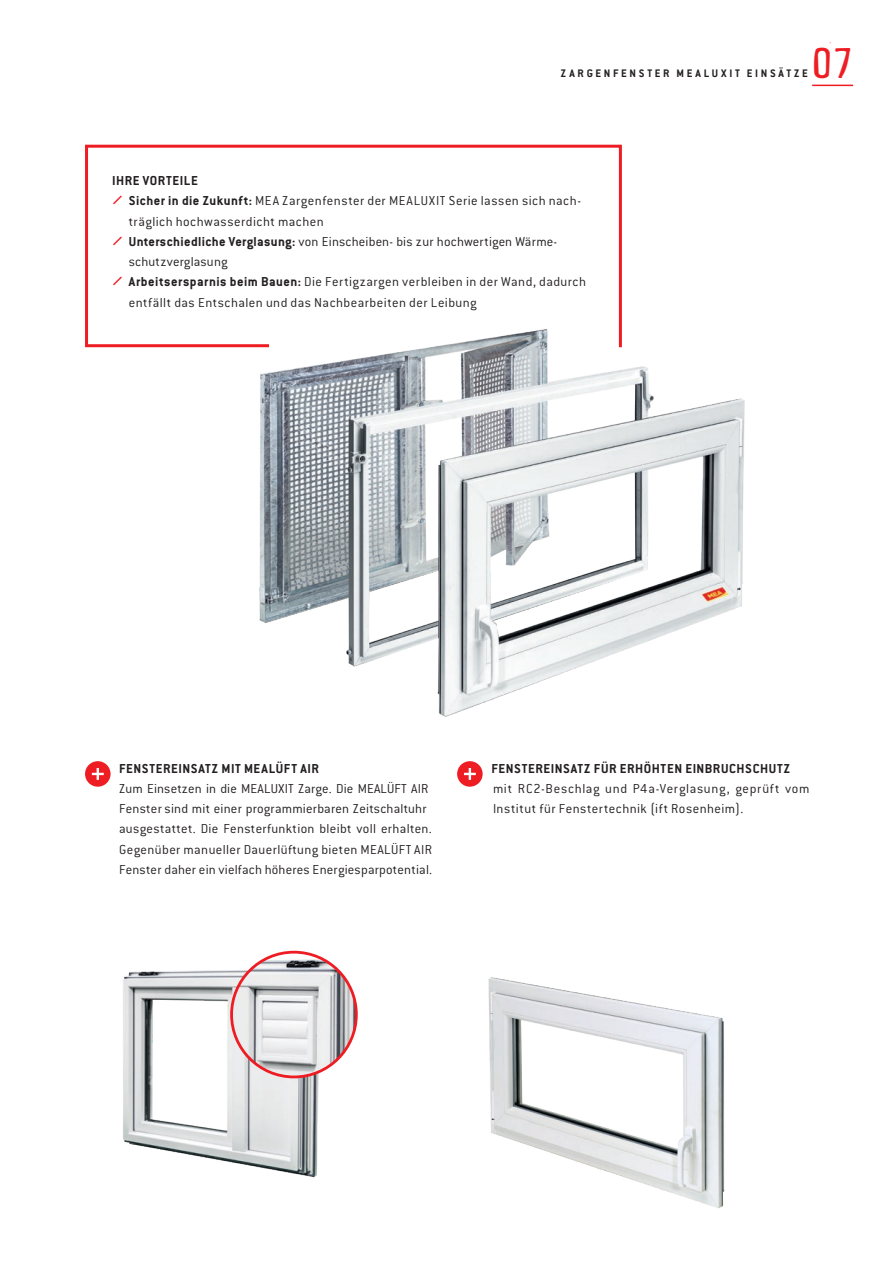
<style>
.page{position:relative;width:893px;height:1263px;background:#fff}
.page>*{position:absolute;margin:0;border:0;box-sizing:border-box;transform-origin:0 0}
.t1{font:500 45px "Gagamond MEA";color:#ee1d23}
.Bulletpoint_Light{font:300 14.25px/20.2px "Conduit ITC Pro";letter-spacing:.03em;color:#231f20}
.Bulletpoint_Light-2{font:300 14.25px/20.2px "Conduit ITC Pro";letter-spacing:.01em;color:#231f20}
.Bulletpoints{font:700 14.25px "Conduit ITC Pro";letter-spacing:.04em;color:#231f20}
.t2{font:700 12px "Conduit ITC Pro";letter-spacing:.225em;color:#231f20}
.s1{font-weight:700}
</style>
<div class="page">
<svg style="left:85px;top:144px;width:537px;height:204px"></svg>
<img style="left:250px;top:307px;width:495px;height:410px">
<img style="left:488px;top:977px;width:237px;height:232px">
<img style="left:123px;top:970px;width:196px;height:208px">
<img style="left:232px;top:959px;width:124px;height:118px">
<div style="left:230px;top:951px;width:128px;height:127px;border:3px solid #ee1d23;border-radius:50%"></div>
<div style="left:85px;top:761px;width:26px;height:26px;background:#ee1d23;border-radius:50%"></div>
<svg style="left:92px;top:768px;width:12px;height:12px"></svg>
<div style="left:457px;top:761px;width:26px;height:26px;background:#ee1d23;border-radius:50%"></div>
<svg style="left:464px;top:768px;width:12px;height:12px"></svg>
<hr style="left:812px;top:85px;width:41px;height:1px;background:#ee1d23">
<svg style="left:113px;top:196px;width:9px;height:9px"></svg>
<svg style="left:113px;top:236px;width:9px;height:9px"></svg>
<svg style="left:113px;top:277px;width:9px;height:9px"></svg>
<h1 class="t1" style="left:812px;top:39px;width:42px">07</h1>
<p class="t2" style="left:561px;top:66px;width:248px">ZARGENFENSTER MEALUXIT EINSÄTZE</p>
<p class="Bulletpoints" style="left:112px;top:172px;width:87px">IHRE VORTEILE</p>
<p class="Bulletpoint_Light" style="left:129px;top:191px;width:454px"><span class="s1">Sicher in die Zukunft:</span> MEA Zargenfenster der MEALUXIT Serie lassen sich nach&shy;träglich hochwasserdicht machen</p>
<p class="Bulletpoint_Light-2" style="left:129px;top:231px;width:430px"><span class="s1">Unterschiedliche Verglasung:</span> von Einscheiben- bis zur hochwertigen Wärme&shy;schutzverglasung</p>
<p class="Bulletpoint_Light" style="left:129px;top:272px;width:459px"><span class="s1">Arbeitsersparnis beim Bauen:</span> Die Fertigzargen verbleiben in der Wand, dadurch entfällt das Entschalen und das Nachbearbeiten der Leibung</p>
<p class="Bulletpoint_Light" style="left:119px;top:758px;width:315px"><span class="s1">FENSTEREINSATZ MIT MEALÜFT AIR<br></span>Zum Einsetzen in die MEALUXIT Zarge. Die MEALÜFT AIR Fenster sind mit einer programmierbaren Zeitschaltuhr ausgestattet. Die Fensterfunktion bleibt voll erhalten.<br>Gegenüber manueller Dauerlüftung bieten MEALÜFT AIR Fenster daher ein vielfach höheres Energiesparpotential.</p>
<p class="Bulletpoints" style="left:491px;top:760px;width:300px">FENSTEREINSATZ FÜR ERHÖHTEN EINBRUCHSCHUTZ</p>
<p class="Bulletpoint_Light" style="left:493px;top:778px;width:318px">mit RC2-Beschlag und P4a-Verglasung, geprüft vom<br>Institut für Fenstertechnik (ift Rosenheim).</p>
</div>
